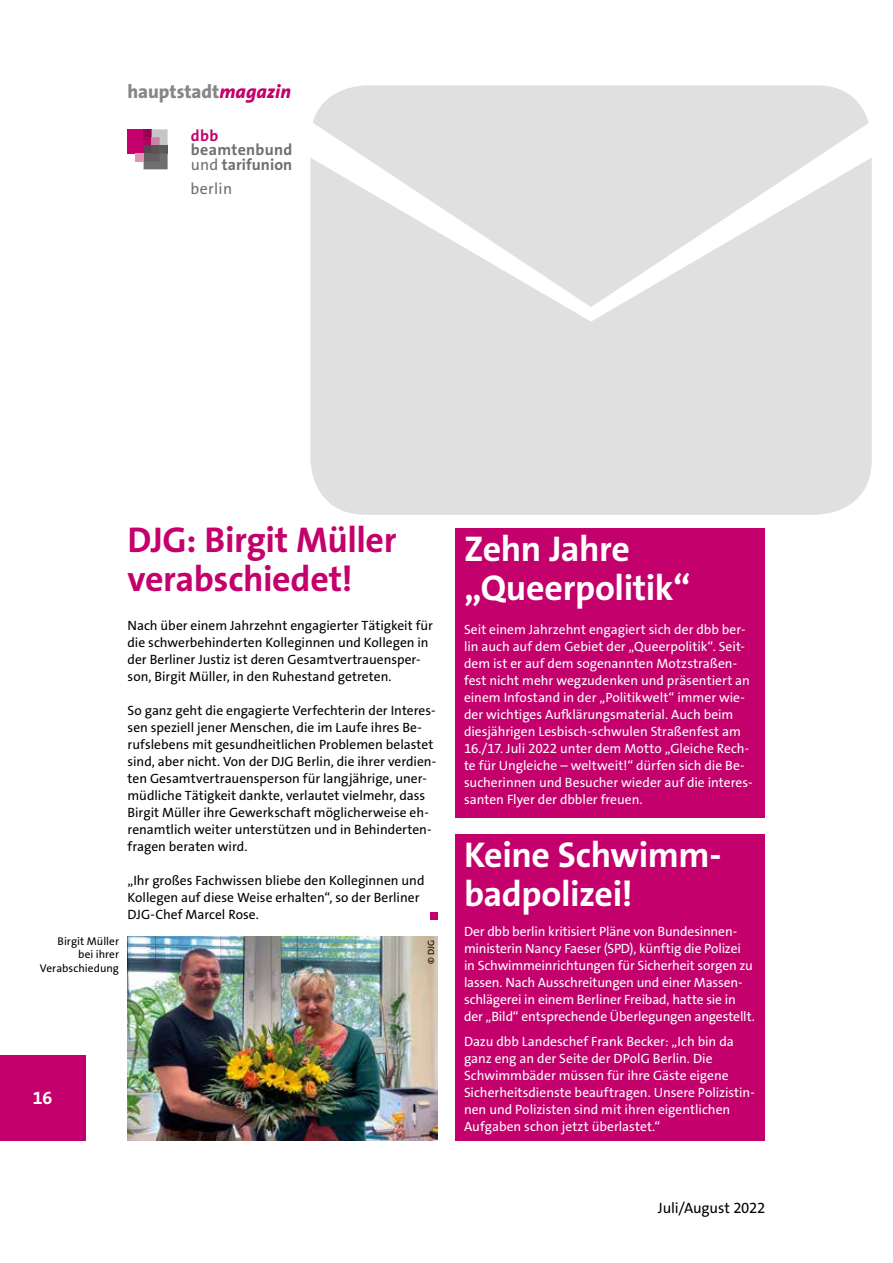
<style>
.page{position:relative;width:893px;height:1263px;background:#fff}
.page>*{position:absolute;margin:0;border:0;box-sizing:border-box;transform-origin:0 0}
.t1{font:700 36px/39px "The Sans Os F";letter-spacing:-.015em;color:#fff}
.t2{font:700 36px/39px "The Sans Os F";letter-spacing:-.01em;color:#c3006b}
.t3{font:800 19.05px "The Sans Os F";letter-spacing:-.005em;color:#878787}
.t4{font:700 18px "The Sans Os F";color:#fff}
.t5{font:700 15.9px/14.2px "The Sans B7";letter-spacing:.02em;color:#706f6f}
.t6{font:15.9px "The Sans B5 Plain";letter-spacing:.02em;color:#706f6f}
.t7{font:700 15.9px "The Sans B7";color:#c3006b}
.t8{font:15px "The Sans Os F";letter-spacing:-.01em;color:#000}
.t9{font:13.5px/17px "The Sans Os F";letter-spacing:-.005em;color:#fff}
.t10{font:13.5px/17px "The Sans Os F";color:#000}
.t11{font:11.25px/13.5px "The Sans Os F";letter-spacing:.005em;color:#000;text-align:right}
.t12{font:9px "The Sans Os F";color:#000}
.s1{font-style:italic;color:#c3006b}
.s2{font-family:"The Sans B5 Plain";font-weight:400}
</style>
<div class="page">
<div style="left:128px;top:129px;width:16px;height:24px;background:#c3006b"></div>
<div style="left:144px;top:129px;width:8px;height:8px;background:#980053"></div>
<div style="left:144px;top:137px;width:8px;height:8px;background:#ae005f"></div>
<div style="left:144px;top:145px;width:8px;height:8px;background:#55454c"></div>
<svg style="left:152px;top:129px;width:16px;height:16px"></svg>
<div style="left:152px;top:145px;width:8px;height:8px;background:#5b5356"></div>
<div style="left:160px;top:145px;width:8px;height:8px;background:#5a5a59"></div>
<svg style="left:144px;top:153px;width:24px;height:16px"></svg>
<div style="left:136px;top:153px;width:8px;height:8px;background:#e094b7"></div>
<svg style="left:310px;top:85px;width:562px;height:430px;background:#e2e2e2"></svg>
<div style="left:430px;top:912px;width:7px;height:7px;background:#c3006b"></div>
<div style="left:455px;top:528px;width:310px;height:289px;background:#c3006b"></div>
<div style="left:455px;top:834px;width:310px;height:307px;background:#c3006b"></div>
<img style="left:128px;top:936px;width:309px;height:205px">
<div style="left:0;top:1056px;width:85px;height:85px;background:#c3006b"></div>
<h2 class="t3" style="left:128px;top:79px;width:165px">hauptstadt<span class="s1">magazin</span></h2>
<p class="t7" style="left:191px;top:127px;width:29px">dbb</p>
<p class="t5" style="left:191px;top:143px;width:103px">beamtenbund <span class="s2">und</span> tarifunion</p>
<p class="t6" style="left:191px;top:180px;width:43px">berlin</p>
<h1 class="t2" style="left:128px;top:521px;width:271px">DJG: Birgit Müller verabschiedet!</h1>
<p class="t10" style="left:128px;top:617px;width:307px">Nach über einem Jahrzehnt engagierter Tätigkeit für die schwerbehinderten Kolleginnen und Kollegen in der Berliner Justiz ist deren Gesamtvertrauensper&shy;son, Birgit Müller, in den Ruhestand getreten.</p>
<p class="t10" style="left:128px;top:702px;width:310px">So ganz geht die engagierte Verfechterin der Interes&shy;sen speziell jener Menschen, die im Laufe ihres Be&shy;rufslebens mit gesundheitlichen Problemen belastet sind, aber nicht. Von der DJG Berlin, die ihrer verdien&shy;ten Gesamtvertrauensperson für langjährige, uner&shy;müdliche Tätigkeit dankte, verlautet vielmehr, dass Birgit Müller ihre Gewerkschaft möglicherweise eh&shy;renamtlich weiter unterstützen und in Behinderten&shy;fragen beraten wird.</p>
<p class="t10" style="left:128px;top:872px;width:299px">„Ihr großes Fachwissen bliebe den Kolleginnen und<br>Kollegen auf diese Weise erhalten“, so der Berliner<br>DJG-Chef Marcel Rose.</p>
<p class="t11" style="left:40px;top:934px;width:81px">Birgit Müller bei ihrer<br>Verabschiedung</p>
<p class="t12" style="left:425px;top:964px;width:26px;rotate:-90deg">© DJG</p>
<h3 class="t4" style="left:33px;top:1087px;width:21px">16</h3>
<h1 class="t1" style="left:464px;top:529px;width:228px">Zehn Jahre „Queerpolitik“</h1>
<p class="t9" style="left:464px;top:621px;width:290px">Seit einem Jahrzehnt engagiert sich der dbb ber&shy;lin auch auf dem Gebiet der „Queerpolitik“. Seit&shy;dem ist er auf dem sogenannten Motzstraßen&shy;fest nicht mehr wegzudenken und präsentiert an einem Infostand in der „Politikwelt“ immer wie&shy;der wichtiges Aufklärungsmaterial. Auch beim diesjährigen Lesbisch-schwulen Straßenfest am 16./17. Juli 2022 unter dem Motto „Gleiche Rech&shy;te für Ungleiche – weltweit!“ dürfen sich die Be&shy;sucherinnen und Besucher wieder auf die interes&shy;santen Flyer der dbbler freuen.</p>
<h1 class="t1" style="left:464px;top:835px;width:259px">Keine Schwimm&shy;badpolizei!</h1>
<p class="t9" style="left:464px;top:923px;width:292px">Der dbb berlin kritisiert Pläne von Bundesinnen&shy;ministerin Nancy Faeser (SPD), künftig die Polizei in Schwimmeinrichtungen für Sicherheit sorgen zu lassen. Nach Ausschreitungen und einer Massen&shy;schlägerei in einem Berliner Freibad, hatte sie in der „Bild“ entsprechende Überlegungen angestellt.</p>
<p class="t9" style="left:464px;top:1033px;width:292px">Dazu dbb Landeschef Frank Becker: „Ich bin da ganz eng an der Seite der DPolG Berlin. Die Schwimmbäder müssen für ihre Gäste eigene Sicherheitsdienste beauftragen. Unsere Polizistin&shy;nen und Polizisten sind mit ihren eigentlichen Aufgaben schon jetzt überlastet.“</p>
<p class="t8" style="left:658px;top:1198px;width:109px">Juli/August 2022</p>
</div>
